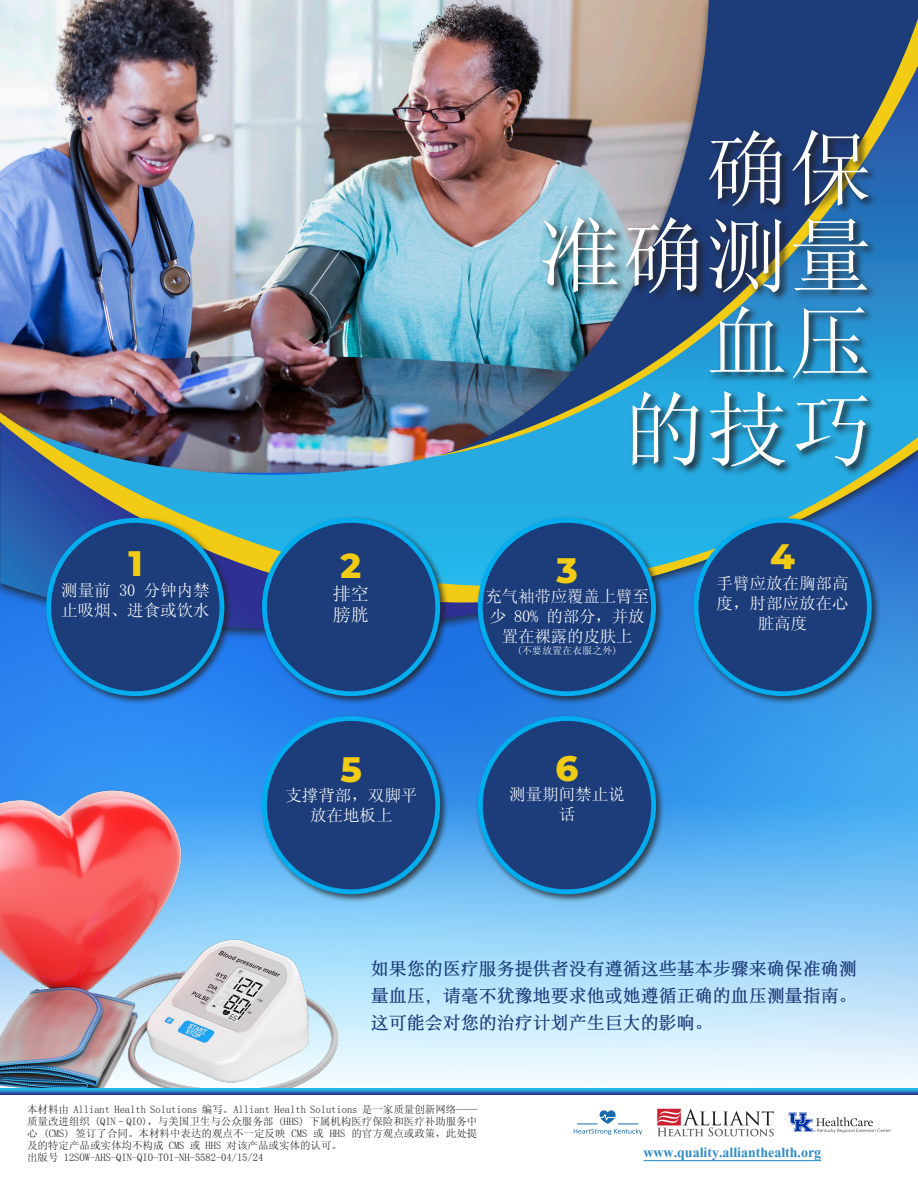
<style>
.page{position:relative;width:918px;height:1188px;background:#fff}
.page>*{position:absolute;margin:0;border:0;box-sizing:border-box;transform-origin:0 0}
.t1{font:82.5px "Sim Sun";letter-spacing:.01em;color:#fff}
.t2{font:800 35.4px "Montserrat";color:#f1cb14}
.t3{font:800 34.65px "Montserrat";color:#f1cb14}
.t4{font:700 18px "Sim Song";color:#1d3c7a}
.t5{font:700 18px "Kokila";color:#2f8cc9}
.t6{font:18px "Sim Sun";color:#fff}
.t7{font:16.5px/19.8px "Sim Sun";color:#fff;text-align:center}
.t8{font:10.5px/12px "Sim Sun";color:#231f20;text-align:justify}
.t9{font:10.05px "Sim Sun";color:#fff}
</style>
<div class="page">
<img style="left:0;top:641px;width:918px;height:442px">
<img style="left:20px;top:0;width:898px;height:738px">
<img style="left:0;top:377px;width:918px;height:254px">
<img style="left:434px;top:2px;width:484px;height:455px">
<svg style="left:540px;top:128px;width:338px;height:349px;background:#3d799d"></svg>
<hr style="left:644px;top:1160px;width:177px;height:1px;background:#2f8cc9">
<img style="left:0;top:785px;width:345px;height:303px">
<svg style="left:0;top:1089px;width:918px;height:5px;background:#2880c4"></svg>
<div style="left:260px;top:516px;width:189px;height:189px;background:#231f20;opacity:.75"></div>
<div style="left:264px;top:520px;width:174px;height:174px;background:#1d3c7a;border-radius:50%"></div>
<div style="left:262px;top:518px;width:178px;height:178px;border:5px solid #00aeef;border-radius:50%"></div>
<div style="left:44px;top:516px;width:190px;height:189px;background:#231f20;opacity:.75"></div>
<div style="left:49px;top:520px;width:173px;height:174px;background:#1d3c7a;border-radius:50%"></div>
<div style="left:46px;top:518px;width:178px;height:178px;border:5px solid #00aeef;border-radius:50%"></div>
<div style="left:476px;top:516px;width:189px;height:189px;background:#231f20;opacity:.75"></div>
<div style="left:480px;top:520px;width:174px;height:174px;background:#1d3c7a;border-radius:50%"></div>
<div style="left:478px;top:518px;width:178px;height:178px;border:5px solid #00aeef;border-radius:50%"></div>
<div style="left:691px;top:516px;width:190px;height:189px;background:#231f20;opacity:.75"></div>
<div style="left:696px;top:520px;width:173px;height:174px;background:#1d3c7a;border-radius:50%"></div>
<div style="left:694px;top:518px;width:178px;height:178px;border:5px solid #00aeef;border-radius:50%"></div>
<div style="left:260px;top:714px;width:189px;height:189px;background:#231f20;opacity:.75"></div>
<div style="left:264px;top:719px;width:174px;height:173px;background:#1d3c7a;border-radius:50%"></div>
<div style="left:262px;top:716px;width:178px;height:178px;border:5px solid #00aeef;border-radius:50%"></div>
<div style="left:476px;top:714px;width:189px;height:189px;background:#231f20;opacity:.75"></div>
<div style="left:480px;top:719px;width:174px;height:173px;background:#1d3c7a;border-radius:50%"></div>
<div style="left:478px;top:716px;width:178px;height:178px;border:5px solid #00aeef;border-radius:50%"></div>
<svg style="left:657px;top:1109px;width:117px;height:27px"></svg>
<svg style="left:574px;top:1110px;width:68px;height:25px"></svg>
<svg style="left:789px;top:1112px;width:102px;height:21px"></svg>
<p class="t2" style="left:128px;top:537px;width:16px">1</p>
<p class="t7" style="left:61px;top:580px;width:150px">测量前 30 分钟内禁</p>
<p class="t7" style="left:61px;top:600px;width:150px">止吸烟、进食或饮水</p>
<p class="t3" style="left:341px;top:541px;width:22px">2</p>
<p class="t6" style="left:333px;top:584px;width:37px">排空</p>
<p class="t6" style="left:333px;top:606px;width:37px">膀胱</p>
<p class="t2" style="left:341px;top:743px;width:23px">5</p>
<p class="t7" style="left:285px;top:786px;width:133px">支撑背部，双脚平</p>
<p class="t7" style="left:310px;top:805px;width:84px">放在地板上</p>
<p class="t1" style="left:706px;top:127px;width:167px">确保</p>
<p class="t1" style="left:539px;top:214px;width:334px">准确测量</p>
<p class="t1" style="left:706px;top:301px;width:167px">血压</p>
<p class="t1" style="left:623px;top:388px;width:251px">的技巧</p>
<p class="t2" style="left:557px;top:544px;width:23px">3</p>
<p class="t7" style="left:485px;top:587px;width:165px">充气袖带应覆盖上臂至少 80% 的部分，并放置在裸露的皮肤上</p>
<p class="t9" style="left:517px;top:646px;width:102px">(不要放置在衣服之外)</p>
<p class="t2" style="left:555px;top:742px;width:24px">6</p>
<p class="t7" style="left:509px;top:785px;width:117px">测量期间禁止说</p>
<p class="t7" style="left:559px;top:804px;width:18px">话</p>
<p class="t2" style="left:770px;top:531px;width:26px">4</p>
<p class="t7" style="left:717px;top:573px;width:134px">手臂应放在胸部高</p>
<p class="t7" style="left:717px;top:593px;width:134px">度，肘部应放在心</p>
<p class="t7" style="left:758px;top:613px;width:51px">脏高度</p>
<p class="t4" style="left:371px;top:960px;width:487px">如果您的医疗服务提供者没有遵循这些基本步骤来确保准确测</p>
<p class="t4" style="left:371px;top:987px;width:487px">量血压，请毫不犹豫地要求他或她遵循正确的血压测量指南。</p>
<p class="t4" style="left:371px;top:1014px;width:343px">这可能会对您的治疗计划产生巨大的影响。</p>
<p class="t8" style="left:27px;top:1103px;width:452px">本材料由 Alliant Health Solutions 编写。Alliant Health Solutions 是一家质量创新网络——质量改进组织 (QIN–QIO)，与美国卫生与公众服务部 (HHS) 下属机构医疗保险和医疗补助服务中心 (CMS) 签订了合同。本材料中表达的观点不一定反映 CMS 或 HHS 的官方观点或政策，此处提及的特定产品或实体均不构成 CMS 或 HHS 对该产品或实体的认可。</p>
<p class="t8" style="left:27px;top:1151px;width:238px">出版号 12SOW-AHS-QIN-QIO-TO1-NH-5582-04/15/24</p>
<p class="t5" style="left:644px;top:1142px;width:179px">www.quality.allianthealth.org</p>
</div>
